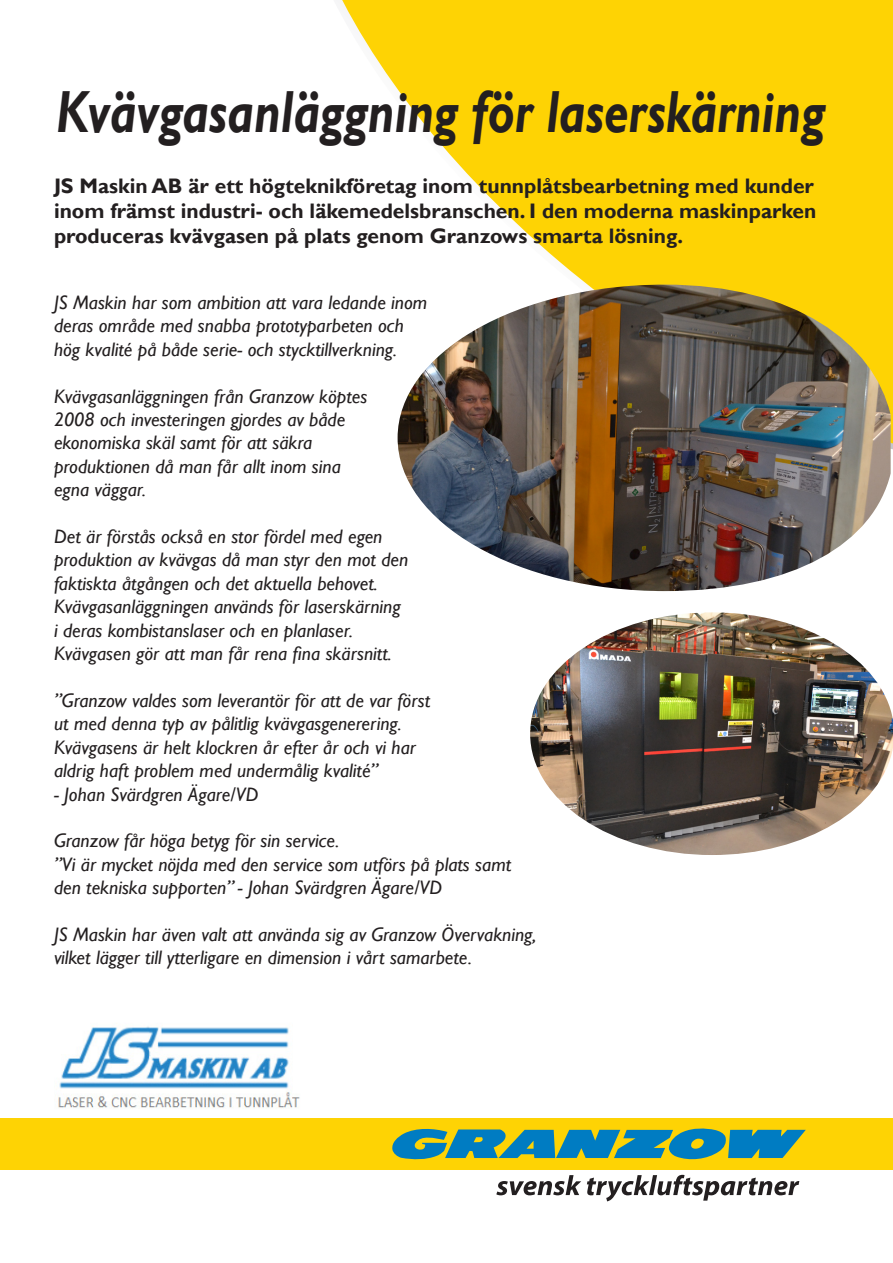
<style>
.page{position:relative;width:893px;height:1263px;background:#fff}
.page>*{position:absolute;margin:0;border:0;box-sizing:border-box;transform-origin:0 0}
.t1{font:italic 700 59.4px "Gill Sans";color:#231f20;scale:.82 1}
.t2{font:700 21px/25.2px "Gill Sans";color:#231f20;text-align:justify}
.t3{font:italic 19.5px/23.4px "Gill Sans";color:#231f20}
</style>
<div class="page">
<svg style="left:340px;top:0;width:553px;height:446px;fill:#fed304"></svg>
<img style="left:58px;top:1026px;width:242px;height:83px">
<div style="left:0;top:1118px;width:893px;height:52px;background:#fed304"></div>
<svg style="left:392px;top:1128px;width:414px;height:32px"></svg>
<svg style="left:496px;top:1175px;width:85px;height:20px"></svg>
<svg style="left:587px;top:1175px;width:212px;height:26px"></svg>
<img style="left:530px;top:612px;width:363px;height:243px">
<img style="left:398px;top:285px;width:493px;height:306px">
<p class="t1" style="left:56px;top:77px;width:939px">Kvävgasanläggning för laserskärning</p>
<p class="t2" style="left:54px;top:174px;width:764px">JS Maskin AB är ett högteknikföretag inom tunnplåtsbearbetning med kunder inom främst industri- och läkemedelsbranschen. I den moderna maskinparken produceras kvävgasen på plats genom Granzows smarta lösning.</p>
<p class="t3" style="left:54px;top:291px;width:375px">JS Maskin har som ambition att vara ledande inom deras område med snabba prototyparbeten och hög kvalité på både serie- och stycktillverkning.</p>
<p class="t3" style="left:54px;top:385px;width:315px">Kvävgasanläggningen från Granzow köptes 2008 och investeringen gjordes av både ekonomiska skäl samt för att säkra produktionen då man får allt inom sina</p>
<p class="t3" style="left:54px;top:478px;width:94px">egna väggar.</p>
<p class="t3" style="left:54px;top:525px;width:356px">Det är förstås också en stor fördel med egen produktion av kvävgas då man styr den mot den faktiskta åtgången och det aktuella behovet.<br>Kvävgasanläggningen används för laserskärning i deras kombistanslaser och en planlaser.<br>Kvävgasen gör att man får rena fina skärsnitt.</p>
<p class="t3" style="left:54px;top:689px;width:378px">”Granzow valdes som leverantör för att de var först</p>
<p class="t3" style="left:54px;top:712px;width:349px">ut med denna typ av pålitlig kvävgasgenerering.</p>
<p class="t3" style="left:54px;top:736px;width:363px">Kvävgasens är helt klockren år efter år och vi har aldrig haft problem med undermålig kvalité”</p>
<p class="t3" style="left:54px;top:782px;width:206px">- Johan Svärdgren Ägare/VD</p>
<p class="t3" style="left:54px;top:829px;width:287px">Granzow får höga betyg för sin service.</p>
<p class="t3" style="left:54px;top:853px;width:459px">”Vi är mycket nöjda med den service som utförs på plats samt den tekniska supporten” - Johan Svärdgren Ägare/VD</p>
<p class="t3" style="left:54px;top:923px;width:484px">JS Maskin har även valt att använda sig av Granzow Övervakning, vilket lägger till ytterligare en dimension i vårt samarbete.</p>
</div>
